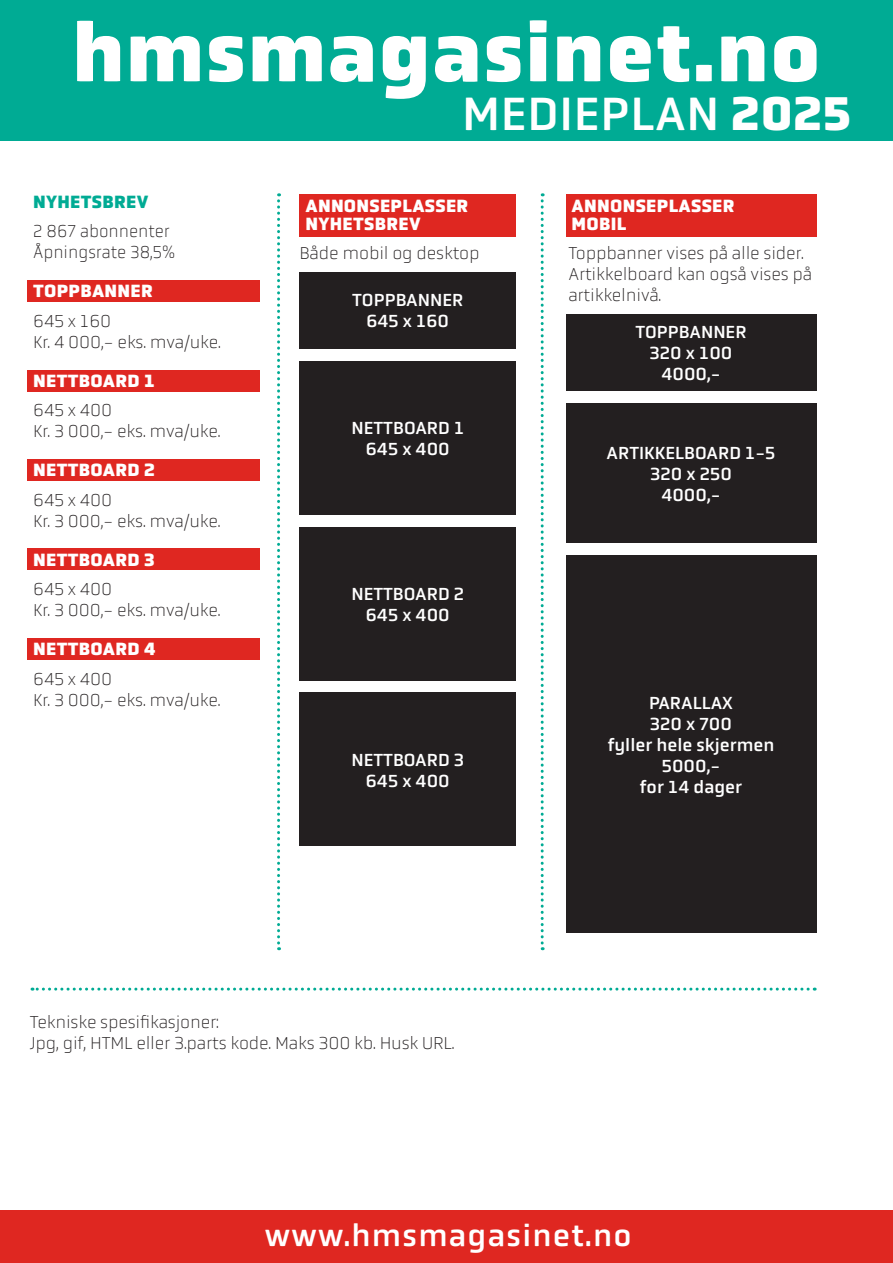
<style>
.page{position:relative;width:893px;height:1263px;background:#fff}
.page>*{position:absolute;margin:0;border:0;box-sizing:border-box;transform-origin:0 0}
.t1{font:900 84px "Obvia";letter-spacing:.02em;color:#fff}
.t2{font:48px "Obvia";letter-spacing:.015em;color:#fff}
.t3{font:31.5px "Obvia";letter-spacing:.04em;color:#fff}
.t4{font:100 18px/21px "Obvia";letter-spacing:-.01em;color:#231f20}
.t5{font:18px/21px "Obvia";color:#fff;text-align:center}
.t6{font:900 18px/18px "Obvia";letter-spacing:.015em;color:#fff}
.t7{font:100 18px/21px "Obvia";letter-spacing:-.01em;color:#231f20;scale:.95 1}
.t8{font:900 18px "Obvia";letter-spacing:.015em;color:#00ab94}
.s1{font-weight:900}
</style>
<div class="page">
<div style="left:27px;top:281px;width:232px;height:21px;background:#df2721"></div>
<div style="left:27px;top:370px;width:232px;height:21px;background:#df2721"></div>
<div style="left:27px;top:639px;width:232px;height:21px;background:#df2721"></div>
<div style="left:27px;top:548px;width:232px;height:21px;background:#df2721"></div>
<div style="left:27px;top:459px;width:232px;height:21px;background:#df2721"></div>
<div style="left:566px;top:194px;width:250px;height:43px;background:#df2721"></div>
<div style="left:299px;top:194px;width:217px;height:43px;background:#df2721"></div>
<div style="left:0;top:0;width:893px;height:140px;background:#00ab94"></div>
<svg style="left:277px;top:193px;width:3px;height:757px"></svg>
<svg style="left:541px;top:193px;width:3px;height:757px"></svg>
<svg style="left:32px;top:987px;width:776px;height:3px"></svg>
<div style="left:0;top:1210px;width:893px;height:53px;background:#df2721"></div>
<div style="left:566px;top:314px;width:250px;height:76px;background:#231f20"></div>
<div style="left:299px;top:272px;width:217px;height:76px;background:#231f20"></div>
<div style="left:299px;top:361px;width:217px;height:153px;background:#231f20"></div>
<div style="left:299px;top:527px;width:217px;height:153px;background:#231f20"></div>
<div style="left:299px;top:693px;width:217px;height:153px;background:#231f20"></div>
<div style="left:566px;top:403px;width:250px;height:140px;background:#231f20"></div>
<div style="left:566px;top:555px;width:250px;height:378px;background:#231f20"></div>
<h1 class="t1" style="left:72px;top:1px;width:750px">hmsmagasinet.no</h1>
<h2 class="t2" style="left:462px;top:85px;width:391px">MEDIEPLAN <span class="s1">2025</span></h2>
<p class="t8" style="left:33px;top:190px;width:117px">NYHETSBREV</p>
<p class="t7" style="left:33px;top:221px;width:151px">2 867 abonnenter<br>Åpningsrate 38,5%</p>
<p class="t6" style="left:33px;top:282px;width:121px">TOPPBANNER</p>
<p class="t4" style="left:33px;top:311px;width:189px">645 x 160<br>Kr. 4 000,- eks. mva/uke.</p>
<p class="t6" style="left:33px;top:371px;width:123px">NETTBOARD 1</p>
<p class="t4" style="left:33px;top:400px;width:189px">645 x 400<br>Kr. 3 000,- eks. mva/uke.</p>
<p class="t6" style="left:33px;top:461px;width:123px">NETTBOARD 2</p>
<p class="t4" style="left:33px;top:490px;width:189px">645 x 400<br>Kr. 3 000,- eks. mva/uke.</p>
<p class="t6" style="left:33px;top:550px;width:123px">NETTBOARD 3</p>
<p class="t4" style="left:33px;top:579px;width:189px">645 x 400<br>Kr. 3 000,- eks. mva/uke.</p>
<p class="t6" style="left:33px;top:640px;width:124px">NETTBOARD 4</p>
<p class="t4" style="left:33px;top:669px;width:189px">645 x 400<br>Kr. 3 000,- eks. mva/uke.</p>
<p class="t6" style="left:305px;top:197px;width:164px">ANNONSEPLASSER<br>NYHETSBREV</p>
<p class="t4" style="left:299px;top:243px;width:182px">Både mobil og desktop</p>
<p class="t5" style="left:352px;top:290px;width:113px">TOPPBANNER<br>645 x 160</p>
<p class="t5" style="left:351px;top:417px;width:114px">NETTBOARD 1<br>645 x 400</p>
<p class="t5" style="left:351px;top:583px;width:114px">NETTBOARD 2<br>645 x 400</p>
<p class="t5" style="left:351px;top:749px;width:114px">NETTBOARD 3<br>645 x 400</p>
<p class="t4" style="left:30px;top:1012px;width:426px">Tekniske spesifikasjoner:<br>Jpg, gif, HTML eller 3.parts kode. Maks 300 kb. Husk URL.</p>
<p class="t6" style="left:572px;top:197px;width:164px">ANNONSEPLASSER<br>MOBIL</p>
<p class="t4" style="left:568px;top:243px;width:245px">Toppbanner vises på alle sider.<br>Artikkelboard kan også vises på artikkelnivå.</p>
<p class="t5" style="left:635px;top:321px;width:113px">TOPPBANNER<br>320 x 100<br>4000,-</p>
<p class="t5" style="left:607px;top:442px;width:170px">ARTIKKELBOARD 1-5<br>320 x 250<br>4000,-</p>
<p class="t5" style="left:608px;top:693px;width:168px">PARALLAX<br>320 x 700<br>fyller hele skjermen<br>5000,-<br>for 14 dager</p>
<h3 class="t3" style="left:265px;top:1217px;width:368px">www.hmsmagasinet.no</h3>
</div>
